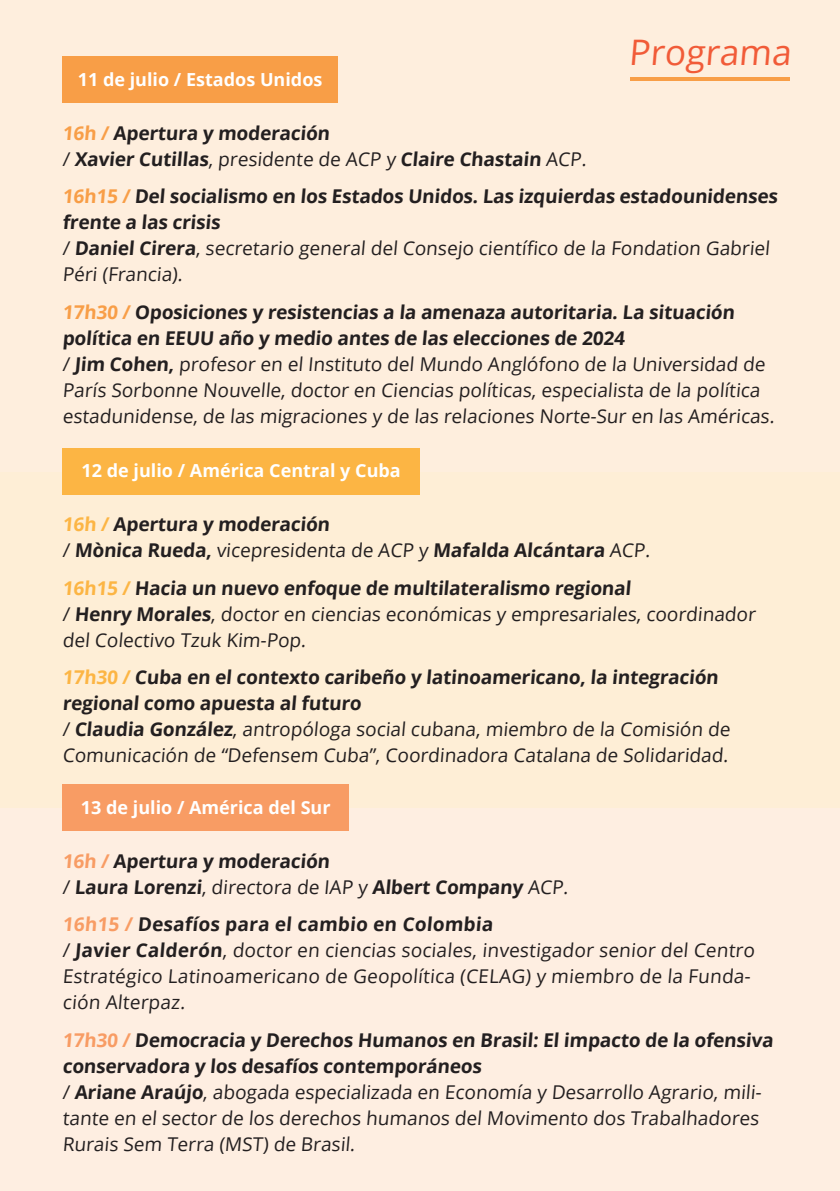
<style>
.page{position:relative;width:840px;height:1191px;background:#fff}
.page>*{position:absolute;margin:0;border:0;box-sizing:border-box;transform-origin:0 0}
.t1{font:35.2px "Open Sans";color:#f15b38}
.Texto_base{font:19px/26px "Open Sans";color:#231f20}
.Texto_base-2{font:700 19px/26px "Open Sans";color:#231f20}
.fecha{font:700 18px "Open Sans";color:#fff}
.s1{color:#f89e47}
.s2{font-weight:400}
.s3{font-weight:700;color:#f89e47}
.s4{font-weight:700}
.s5{color:#fcb544}
.s6{font-weight:700;color:#fcb544}
.s7{color:#f89c64}
.s8{font-weight:700;color:#f89c64}
</style>
<div class="page">
<div style="left:0;top:807px;width:839px;height:384px;background:#feeee1"></div>
<div style="left:0;top:471px;width:839px;height:336px;background:#feeed6"></div>
<div style="left:0;top:0;width:839px;height:471px;background:#feeedd"></div>
<div style="left:62px;top:57px;width:275px;height:46px;background:#f89e47"></div>
<div style="left:62px;top:448px;width:358px;height:46px;background:#fcb544"></div>
<div style="left:62px;top:784px;width:287px;height:46px;background:#f89c64"></div>
<hr style="left:629px;top:78px;width:159px;height:3px;background:#f89e47">
<p class="fecha" style="left:78px;top:67px;width:246px">11 de julio / Estados Unidos</p>
<p class="t1" style="left:628px;top:28px;width:168px">Programa</p>
<p class="Texto_base-2" style="left:62px;top:120px;width:527px"><span class="s1">16h /</span> Apertura y moderación<br><span class="s2">/</span> Xavier Cutillas<span class="s2">, presidente de ACP y</span> Claire Chastain <span class="s2">ACP.</span></p>
<p class="Texto_base-2" style="left:62px;top:183px;width:718px"><span class="s1">16h15 /</span> Del socialismo en los Estados Unidos. Las izquierdas estadounidenses frente a las crisis<br><span class="s2">/</span> Daniel Cirera<span class="s2">, secretario general del Consejo científico de la Fondation Gabriel Péri (Francia).</span></p>
<p class="Texto_base" style="left:62px;top:298px;width:715px"><span class="s3">17h30 /</span> <span class="s4">Oposiciones y resistencias a la amenaza autoritaria. La situación política en EEUU año y medio antes de las elecciones de 2024<br></span>/ <span class="s4">Jim Cohen,</span> profesor en el Instituto del Mundo Anglófono de la Universidad de París Sorbonne Nouvelle, doctor en Ciencias políticas, especialista de la política estadunidense, de las migraciones y de las relaciones Norte-Sur en las Américas.</p>
<p class="fecha" style="left:82px;top:458px;width:320px">12 de julio / América Central y Cuba</p>
<p class="Texto_base-2" style="left:62px;top:511px;width:591px"><span class="s5">16h /</span> Apertura y moderación<br><span class="s2">/</span> Mònica Rueda, <span class="s2">vicepresidenta de ACP y</span> Mafalda Alcántara <span class="s2">ACP.</span></p>
<p class="Texto_base" style="left:62px;top:574px;width:696px"><span class="s6">16h15 /</span> <span class="s4">Hacia un nuevo enfoque de multilateralismo regional<br></span>/ <span class="s4">Henry Morales</span>, doctor en ciencias económicas y empresariales, coordinador del Colectivo Tzuk Kim-Pop.</p>
<p class="Texto_base" style="left:62px;top:663px;width:671px"><span class="s6">17h30 /</span> <span class="s4">Cuba en el contexto caribeño y latinoamericano, la integración regional como apuesta al futuro<br></span>/ <span class="s4">Claudia González</span>, antropóloga social cubana, miembro de la Comisión de Comunicación de “Defensem Cuba”, Coordinadora Catalana de Solidaridad.</p>
<p class="fecha" style="left:81px;top:794px;width:251px">13 de julio / América del Sur</p>
<p class="Texto_base-2" style="left:62px;top:847px;width:509px"><span class="s7">16h /</span> Apertura y moderación<br><span class="s2">/</span> Laura Lorenzi<span class="s2">, directora de IAP y</span> Albert Company <span class="s2">ACP.</span></p>
<p class="Texto_base" style="left:62px;top:910px;width:695px"><span class="s8">16h15 /</span> <span class="s4">Desafíos para el cambio en Colombia<br></span>/ <span class="s4">Javier Calderón</span>, doctor en ciencias sociales, investigador senior del Centro Estratégico Latinoamericano de Geopolítica (CELAG) y miembro de la Funda&shy;ción Alterpaz.</p>
<p class="Texto_base" style="left:62px;top:1026px;width:714px"><span class="s8">17h30 /</span> <span class="s4">Democracia y Derechos Humanos en Brasil: El impacto de la ofensiva conservadora y los desafíos contemporáneos<br></span>/ <span class="s4">Ariane Araújo</span>, abogada especializada en Economía y Desarrollo Agrario, mili&shy;tante en el sector de los derechos humanos del Movimento dos Trabalhadores Rurais Sem Terra (MST) de Brasil.</p>
</div>
